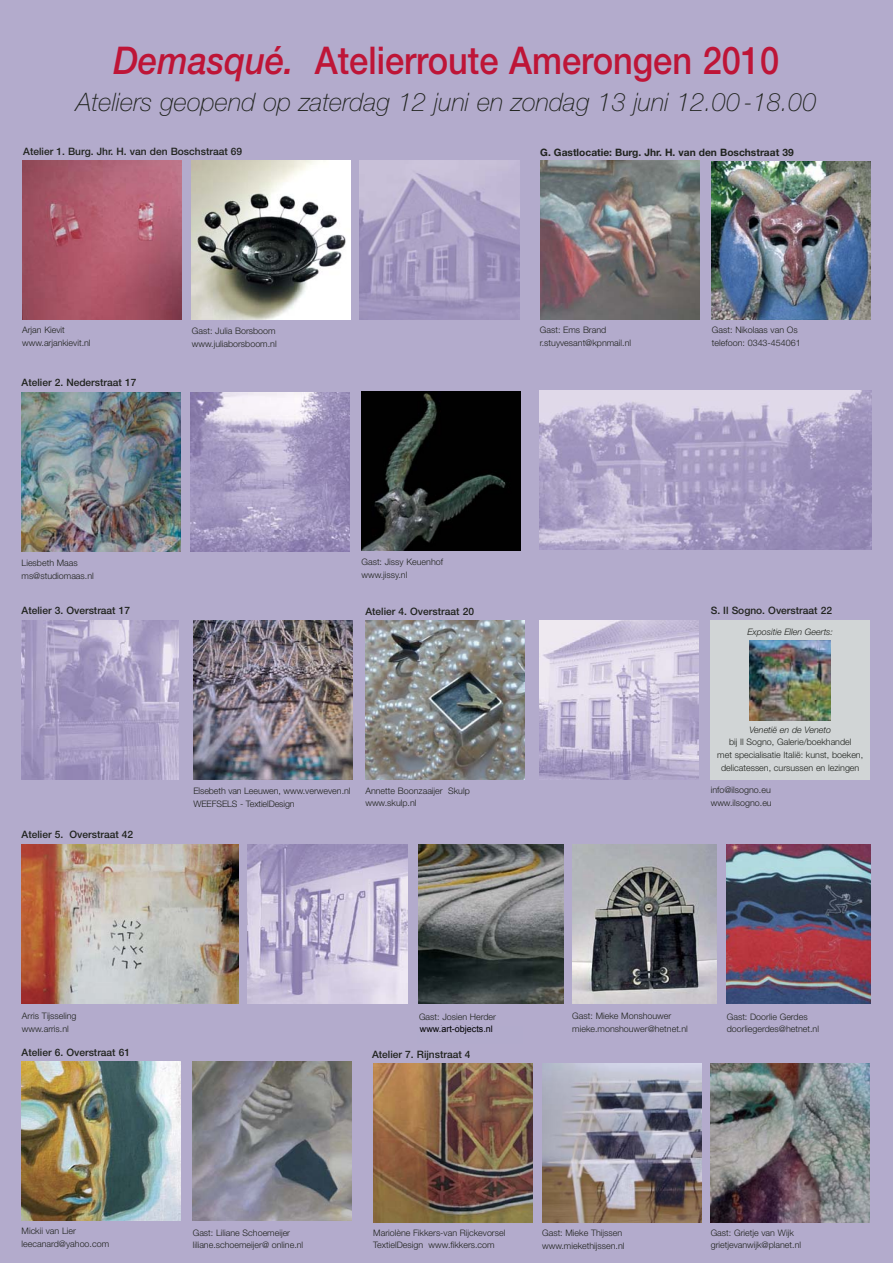
<style>
.page{position:relative;width:893px;height:1263px;background:#fff}
.page>*{position:absolute;margin:0;border:0;box-sizing:border-box;transform-origin:0 0}
.t1{font:500 38.25px "Helvetica Neue";color:#be1537;scale:.9 1}
.t2{font:italic 100 25.5px "Helvetica Neue";color:#20231e}
.t3{font:500 10.2px "Helvetica Neue";color:#20231e}
.t4{font:700 10.2px "Helvetica Neue";color:#20231e}
.t5{font:9px "Arial";color:#000}
.t6{font:300 8.85px/12.6px "Helvetica Neue";color:#20231e}
.t7{font:italic 300 8.85px "Helvetica Neue";color:#20231e}
.s1{font-style:italic}
</style>
<div class="page">
<div style="left:0;top:0;width:892px;height:1262px;background:#b3abcc"></div>
<img style="left:539px;top:620px;width:159px;height:159px">
<img style="left:22px;top:161px;width:159px;height:159px">
<img style="left:191px;top:161px;width:159px;height:159px">
<img style="left:22px;top:845px;width:216px;height:159px">
<img style="left:572px;top:844px;width:145px;height:159px">
<div style="left:711px;top:620px;width:159px;height:159px;background:#d1d5d6"></div>
<img style="left:365px;top:620px;width:159px;height:159px">
<img style="left:712px;top:161px;width:159px;height:158px">
<img style="left:247px;top:845px;width:161px;height:159px">
<img style="left:22px;top:620px;width:157px;height:159px">
<img style="left:22px;top:392px;width:159px;height:159px">
<img style="left:361px;top:391px;width:159px;height:159px">
<img style="left:191px;top:393px;width:159px;height:159px">
<img style="left:540px;top:390px;width:331px;height:159px">
<img style="left:193px;top:620px;width:159px;height:159px">
<img style="left:419px;top:845px;width:144px;height:159px">
<img style="left:726px;top:845px;width:145px;height:159px">
<img style="left:360px;top:161px;width:159px;height:159px">
<img style="left:540px;top:160px;width:159px;height:159px">
<img style="left:373px;top:1064px;width:159px;height:159px">
<img style="left:542px;top:1064px;width:159px;height:159px">
<img style="left:711px;top:1063px;width:159px;height:159px">
<img style="left:22px;top:1062px;width:159px;height:159px">
<img style="left:193px;top:1062px;width:159px;height:159px">
<img style="left:750px;top:640px;width:81px;height:80px">
<h1 class="t1" style="left:113px;top:38px;width:741px"><span class="s1">Demasqué.</span> Atelierroute Amerongen 2010</h1>
<h2 class="t2" style="left:76px;top:88px;width:742px">Ateliers geopend op zaterdag 12 juni en zondag 13 juni 12.00 -18.00</h2>
<p class="t3" style="left:23px;top:145px;width:221px">Atelier 1. Burg. Jhr. H. van den Boschstraat 69</p>
<p class="t6" style="left:22px;top:324px;width:70px">Arjan Kievit www.arjankievit.nl</p>
<p class="t6" style="left:192px;top:324px;width:86px">Gast: Julia Borsboom www.juliaborsboom.nl</p>
<p class="t3" style="left:22px;top:376px;width:116px">Atelier 2. Nederstraat 17</p>
<p class="t4" style="left:540px;top:146px;width:255px">G. Gastlocatie: Burg. Jhr. H. van den Boschstraat 39</p>
<p class="t6" style="left:540px;top:323px;width:93px">Gast: Ems Brand r.stuyvesant@kpnmail.nl</p>
<p class="t6" style="left:712px;top:323px;width:90px">Gast: Nikolaas van Os telefoon: 0343-454061</p>
<p class="t6" style="left:22px;top:556px;width:74px">Liesbeth Maas ms@studiomaas.nl</p>
<p class="t6" style="left:361px;top:555px;width:83px">Gast: Jissy Keuenhof www.jissy.nl</p>
<p class="t3" style="left:22px;top:604px;width:110px">Atelier 3. Overstraat 17</p>
<p class="t3" style="left:365px;top:605px;width:110px">Atelier 4. Overstraat 20</p>
<p class="t3" style="left:22px;top:828px;width:113px">Atelier 5. Overstraat 42</p>
<p class="t6" style="left:193px;top:784px;width:159px">Elsebeth van Leeuwen, www.verweven.nl<br>WEEFSELS - TextielDesign</p>
<p class="t6" style="left:365px;top:785px;width:106px;line-height:12.1px">Annette Boonzaaijer Skulp www.skulp.nl</p>
<p class="t3" style="left:711px;top:604px;width:123px">S. Il Sogno. Overstraat 22</p>
<p class="t7" style="left:747px;top:626px;width:87px">Expositie Ellen Geerts:</p>
<p class="t7" style="left:749px;top:724px;width:83px">Venetië en de Veneto</p>
<p class="t6" style="left:717px;top:736px;width:147px;text-align:center">bij Il Sogno, Galerie/boekhandel<br>met specialisatie Italië: kunst, boeken, delicatessen, cursussen en lezingen</p>
<p class="t6" style="left:711px;top:783px;width:63px">info@ilsogno.eu www.ilsogno.eu</p>
<p class="t6" style="left:22px;top:1009px;width:56px">Arris Tijsseling www.arris.nl</p>
<p class="t6" style="left:419px;top:1010px;width:79px">Gast: Josien Herder w w.herder.nl</p>
<p class="t6" style="left:572px;top:1010px;width:117px">Gast: Mieke Monshouwer mieke.monshouwer@hetnet.nl</p>
<p class="t5" style="left:420px;top:1023px;width:75px">www.art-objects.nl</p>
<p class="t3" style="left:22px;top:1046px;width:110px">Atelier 6. Overstraat 61</p>
<p class="t3" style="left:372px;top:1048px;width:100px">Atelier 7. Rijnstraat 4</p>
<p class="t6" style="left:727px;top:1010px;width:94px">Gast: Doorlie Gerdes doorliegerdes@hetnet.nl</p>
<p class="t6" style="left:22px;top:1224px;width:89px">Mickii van Lier leecanard@yahoo.com</p>
<p class="t6" style="left:193px;top:1226px;width:112px">Gast: Liliane Schoemeijer liliane.schoemeijer@ online.nl</p>
<p class="t6" style="left:373px;top:1227px;width:134px;line-height:12.1px">Mariolène Fikkers-van Rijckevorsel<br>TextielDesign www.fikkers.com</p>
<p class="t6" style="left:542px;top:1227px;width:84px">Gast: Mieke Thijssen www.miekethijssen.nl</p>
<p class="t6" style="left:711px;top:1226px;width:92px">Gast: Grietje van Wijk grietjevanwijk@planet.nl</p>
</div>
